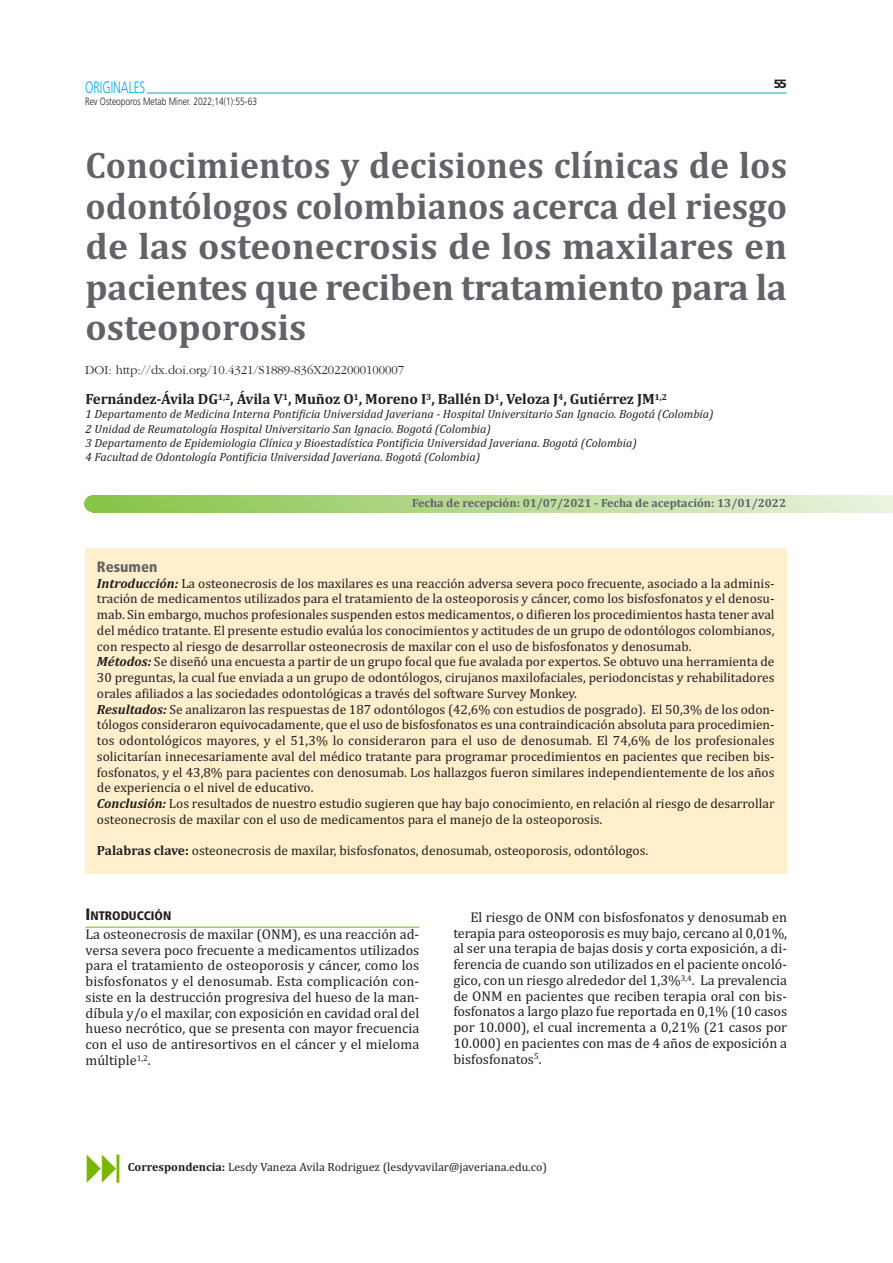
<style>
.page{position:relative;width:893px;height:1263px;background:#fff}
.page>*{position:absolute;margin:0;border:0;box-sizing:border-box;transform-origin:0 0}
.t1{font:700 37.5px/40.5px "Cambria";letter-spacing:-.01em;color:#626369;text-align:justify;scale:.95 1}
.t2{font:300 16.5px "Frutiger";color:#00a8e1;scale:.7 1}
.t3{font:700 15px "Cambria";letter-spacing:-.01em;color:#231f20}
.t4{font:900 condensed 15px "Frutiger";color:#626369}
.t5{font:14.25px/15.8px "Cambria";color:#231f20;text-align:justify}
.t6{font:13.5px/15.8px "Cambria";color:#231f20}
.t7{font:300 12.75px "Garamond";color:#231f20}
.t8{font:900 condensed 12.3px "Frutiger";color:#231f20}
.t9{font:italic 12px/14.2px "Cambria";color:#231f20}
.t10{font:12px "Cambria";color:#231f20}
.t11{font:700 12px "Cambria";color:#626369}
.t12{font:900 12px "Frutiger";color:#231f20}
.t13{font:300 10.5px "Frutiger";color:#231f20;scale:.8 1}
.s1{font-weight:700;font-style:italic}
.s2{font-weight:700}
.s3{font-size:16.5px}
</style>
<div class="page">
<hr style="left:147px;top:93px;width:640px;height:1px;background:#00a8e1">
<div style="left:93px;top:495px;width:800px;height:17px;background:linear-gradient(to right,#86c348,#ebf3e0)"></div>
<div style="left:85px;top:549px;width:702px;height:325px;background:#ffefcc"></div>
<hr style="left:86px;top:927px;width:333px;height:1px;background:#77b700">
<p class="t2" style="left:85px;top:80px;width:88px">ORIGINALES</p>
<p class="t13" style="left:85px;top:97px;width:217px">Rev Osteoporos Metab Miner. 2022;14(1):55-63</p>
<p class="t12" style="left:774px;top:79px;width:14px">55</p>
<h1 class="t1" style="left:86px;top:149px;width:740px">Conocimientos y decisiones clínicas de los odontólogos colombianos acerca del riesgo de las osteonecrosis de los maxilares en pacientes que reciben tratamiento para la osteoporosis</h1>
<p class="t7" style="left:85px;top:365px;width:321px">DOI: http://dx.doi.org/10.4321/S1889-836X2022000100007</p>
<p class="t3" style="left:85px;top:394px;width:583px">Fernández-Ávila DG<sup>1,2</sup>, Ávila V<sup>1</sup>, Muñoz O<sup>1</sup>, Moreno I<sup>3</sup>, Ballén D<sup>1</sup>, Veloza J<sup>4</sup>, Gutiérrez JM<sup>1,2</sup></p>
<p class="t9" style="left:85px;top:408px;width:630px">1 Departamento de Medicina Interna Pontificia Universidad Javeriana - Hospital Universitario San Ignacio. Bogotá (Colombia)<br>2 Unidad de Reumatología Hospital Universitario San Ignacio. Bogotá (Colombia)<br>3 Departamento de Epidemiologia Clínica y Bioestadística Pontificia Universidad Javeriana. Bogotá (Colombia)<br>4 Facultad de Odontología Pontificia Universidad Javeriana. Bogotá (Colombia)</p>
<p class="t11" style="left:412px;top:499px;width:376px">Fecha de recepción: 01/07/2021 - Fecha de aceptación: 13/01/2022</p>
<p class="t4" style="left:97px;top:561px;width:62px">Resumen</p>
<p class="t6" style="left:97px;top:576px;width:679px"><span class="s1">Introducción:</span> La osteonecrosis de los maxilares es una reacción adversa severa poco frecuente, asociado a la adminis‐ tración de medicamentos utilizados para el tratamiento de la osteoporosis y cáncer, como los bisfosfonatos y el denosu‐ mab. Sin embargo, muchos profesionales suspenden estos medicamentos, o difieren los procedimientos hasta tener aval del médico tratante. El presente estudio evalúa los conocimientos y actitudes de un grupo de odontólogos colombianos, con respecto al riesgo de desarrollar osteonecrosis de maxilar con el uso de bisfosfonatos y denosumab.<br><span class="s1">Métodos:</span> Se diseñó una encuesta a partir de un grupo focal que fue avalada por expertos. Se obtuvo una herramienta de 30 preguntas, la cual fue enviada a un grupo de odontólogos, cirujanos maxilofaciales, periodoncistas y rehabilitadores orales afiliados a las sociedades odontológicas a través del software Survey Monkey.<br><span class="s1">Resultados:</span> Se analizaron las respuestas de 187 odontólogos (42,6% con estudios de posgrado). El 50,3% de los odon‐ tólogos consideraron equivocadamente, que el uso de bisfosfonatos es una contraindicación absoluta para procedimien‐ tos odontológicos mayores, y el 51,3% lo consideraron para el uso de denosumab. El 74,6% de los profesionales solicitarían innecesariamente aval del médico tratante para programar procedimientos en pacientes que reciben bis‐ fosfonatos, y el 43,8% para pacientes con denosumab. Los hallazgos fueron similares independientemente de los años de experiencia o el nivel de educativo.<br><span class="s1">Conclusión:</span> Los resultados de nuestro estudio sugieren que hay bajo conocimiento, en relación al riesgo de desarrollar osteonecrosis de maxilar con el uso de medicamentos para el manejo de la osteoporosis.</p>
<p class="t6" style="left:97px;top:844px;width:553px"><span class="s2">Palabras clave:</span> osteonecrosis de maxilar, bisfosfonatos, denosumab, osteoporosis, odontólogos.</p>
<p class="t8" style="left:86px;top:911px;width:87px"><span class="s3">I</span>NTRODUCCIÓN</p>
<p class="t5" style="left:86px;top:928px;width:335px">La osteonecrosis de maxilar (ONM), es una reacción ad‐ versa severa poco frecuente a medicamentos utilizados para el tratamiento de osteoporosis y cáncer, como los bisfosfonatos y el denosumab. Esta complicación con‐ siste en la destrucción progresiva del hueso de la man‐ díbula y/o el maxilar, con exposición en cavidad oral del hueso necrótico, que se presenta con mayor frecuencia con el uso de antiresortivos en el cáncer y el mieloma múltiple<sup>1,2</sup>.</p>
<p class="t5" style="left:453px;top:911px;width:335px;text-indent:17px">El riesgo de ONM con bisfosfonatos y denosumab en terapia para osteoporosis es muy bajo, cercano al 0,01%, al ser una terapia de bajas dosis y corta exposición, a di‐ ferencia de cuando son utilizados en el paciente oncoló‐ gico, con un riesgo alrededor del 1,3%<sup>3,4</sup>. La prevalencia de ONM en pacientes que reciben terapia oral con bis‐ fosfonatos a largo plazo fue reportada en 0,1% (10 casos por 10.000), el cual incrementa a 0,21% (21 casos por 10.000) en pacientes con mas de 4 años de exposición a bisfosfonatos<sup>5</sup>.</p>
<p class="t10" style="left:128px;top:1162px;width:421px"><span class="s2">Correspondencia:</span> Lesdy Vaneza Avila Rodriguez (lesdyvavilar@javeriana.edu.co)</p>
</div>
